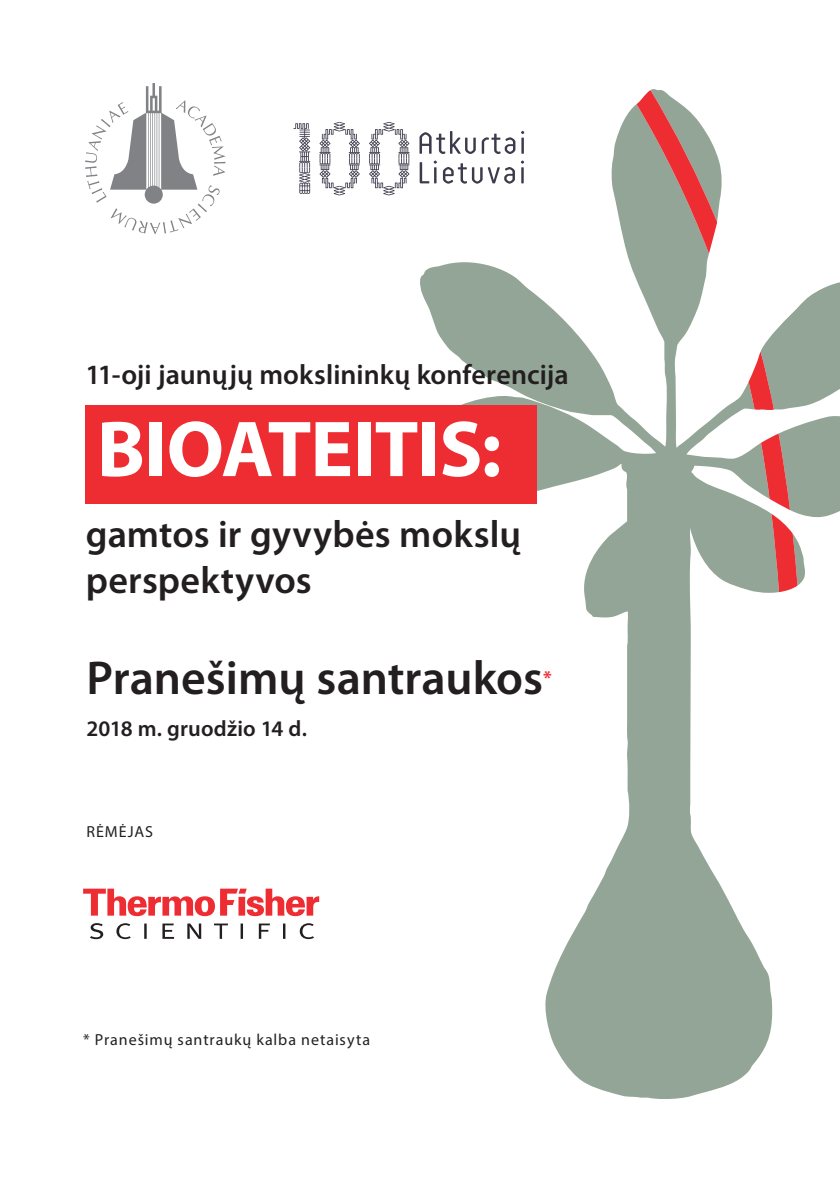
<style>
.page{position:relative;width:840px;height:1191px;background:#fff}
.page>*{position:absolute;margin:0;border:0;box-sizing:border-box;transform-origin:0 0}
.t1{font:700 80px "Myriad Pro";letter-spacing:-.015em;color:#fff}
.t2{font:600 47.8px "Myriad Pro";color:#231f20}
.t3{font:600 38px/45.6px "Myriad Pro";letter-spacing:.005em;color:#231f20}
.t4{font:600 28px "Myriad Pro";letter-spacing:.005em;color:#231f20}
.t5{font:600 22.2px "Myriad Pro";letter-spacing:.005em;color:#231f20}
.t6{font:700 19px "Myriad Pro";color:#ee2d33}
.t7{font:16px "Myriad Pro";letter-spacing:.06em;color:#231f20}
</style>
<div class="page">
<svg style="left:418px;top:104px;width:360px;height:995px"></svg>
<svg style="left:748px;top:280px;width:91px;height:130px"></svg>
<svg style="left:760px;top:416px;width:79px;height:176px"></svg>
<svg style="left:636px;top:89px;width:86px;height:165px"></svg>
<svg style="left:83px;top:888px;width:236px;height:28px"></svg>
<svg style="left:90px;top:923px;width:224px;height:16px"></svg>
<div style="left:85px;top:405px;width:452px;height:98px;background:#ee2d33"></div>
<svg style="left:85px;top:83px;width:140px;height:151px"></svg>
<svg style="left:419px;top:131px;width:56px;height:23px"></svg>
<svg style="left:481px;top:131px;width:43px;height:23px"></svg>
<svg style="left:419px;top:160px;width:17px;height:23px"></svg>
<svg style="left:442px;top:163px;width:72px;height:21px"></svg>
<svg style="left:520px;top:160px;width:4px;height:23px"></svg>
<svg style="left:293px;top:123px;width:17px;height:71px"></svg>
<svg style="left:319px;top:122px;width:40px;height:73px"></svg>
<svg style="left:369px;top:122px;width:40px;height:73px"></svg>
<h3 class="t4" style="left:85px;top:359px;width:484px">11-oji jaunųjų mokslininkų konferencija</h3>
<h1 class="t1" style="left:97px;top:397px;width:406px">BIOATEITIS:</h1>
<h3 class="t3" style="left:86px;top:512px;width:436px">gamtos ir gyvybės mokslų perspektyvos</h3>
<h2 class="t2" style="left:86px;top:651px;width:457px">Pranešimų santraukos</h2>
<p class="t6" style="left:543px;top:665px;width:10px">*</p>
<h3 class="t5" style="left:86px;top:716px;width:222px">2018 m. gruodžio 14 d.</h3>
<p class="t7" style="left:86px;top:821px;width:68px">RĖMĖJAS</p>
<p class="t7" style="left:83px;top:1030px;width:288px">* Pranešimų santraukų kalba netaisyta</p>
</div>
